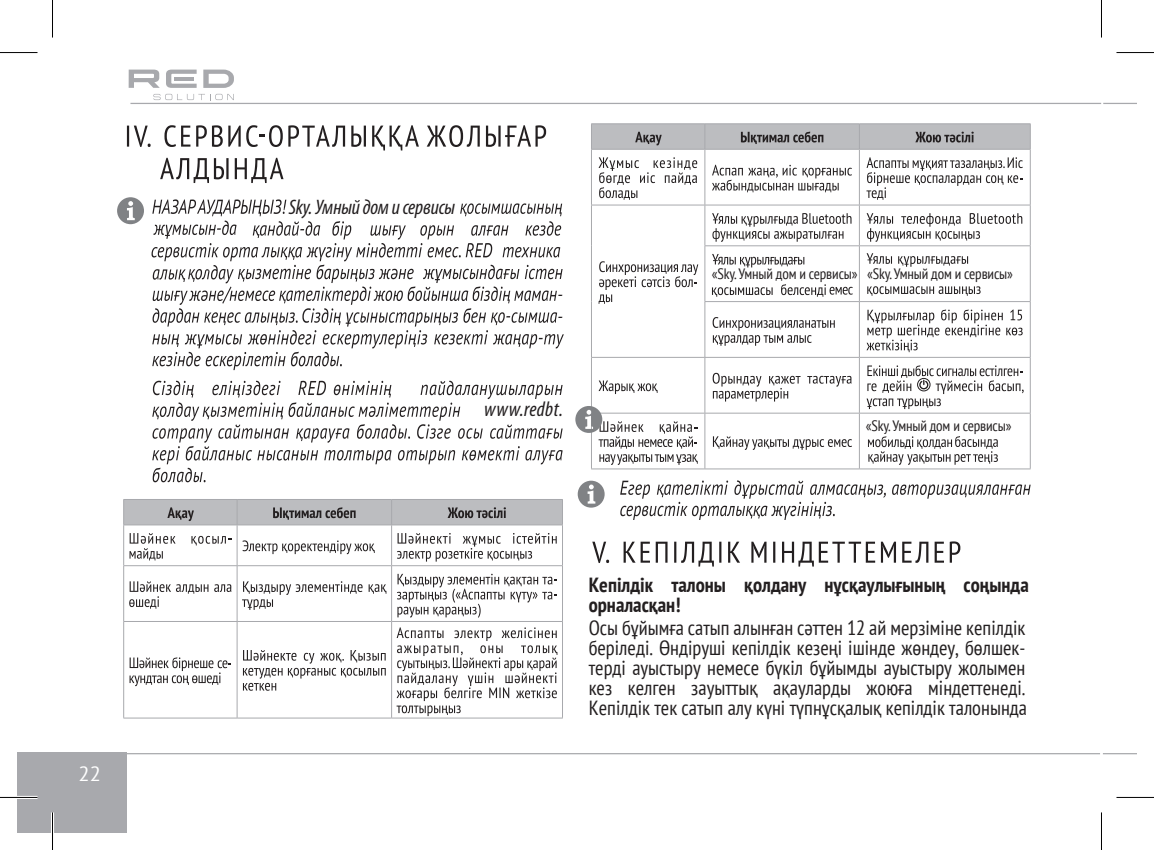
<style>
.page{position:relative;width:1154px;height:850px;background:#fff}
.page>*{position:absolute;margin:0;border:0;box-sizing:border-box;transform-origin:0 0}
.t1{font:italic condensed 21px "Myriad Pro";letter-spacing:-.01em;color:#231f20}
.t2{font:italic condensed 21px "Myriad Pro";letter-spacing:.02em;color:#231f20}
.t3{font:condensed 20.5px/20px "PT Sans";color:#231f20;text-align:justify}
.t4{font:700 condensed 20.5px/20px "PT Sans";color:#231f20}
.t5{font:20.5px "PT Sans";color:#fff}
.t6{font:italic 20px/21.8px "PT Sans";color:#231f20;scale:.79 1}
.t7{font:condensed 15px "PT Sans";letter-spacing:-.01em;color:#231f20}
</style>
<div class="page">
<svg style="left:127px;top:125px;width:24px;height:22px"></svg>
<svg style="left:164px;top:125px;width:382px;height:25px"></svg>
<svg style="left:160px;top:158px;width:123px;height:25px"></svg>
<hr style="left:123px;top:525px;width:1px;height:40px;background:#a8a9ad">
<hr style="left:237px;top:525px;width:1px;height:40px;background:#a8a9ad">
<hr style="left:391px;top:525px;width:1px;height:40px;background:#a8a9ad">
<hr style="left:562px;top:525px;width:1px;height:40px;background:#a8a9ad">
<hr style="left:123px;top:565px;width:114px;height:1px;background:#a8a9ad">
<hr style="left:123px;top:565px;width:1px;height:56px;background:#a8a9ad">
<hr style="left:237px;top:565px;width:155px;height:1px;background:#a8a9ad">
<hr style="left:237px;top:565px;width:1px;height:56px;background:#a8a9ad">
<hr style="left:392px;top:565px;width:171px;height:1px;background:#a8a9ad">
<hr style="left:391px;top:565px;width:1px;height:56px;background:#a8a9ad">
<hr style="left:562px;top:565px;width:1px;height:56px;background:#a8a9ad">
<hr style="left:123px;top:524px;width:114px;height:1px;background:#a8a9ad">
<hr style="left:237px;top:524px;width:155px;height:1px;background:#a8a9ad">
<hr style="left:392px;top:524px;width:171px;height:1px;background:#a8a9ad">
<hr style="left:123px;top:620px;width:114px;height:1px;background:#a8a9ad">
<hr style="left:123px;top:621px;width:1px;height:96px;background:#a8a9ad">
<hr style="left:237px;top:620px;width:155px;height:1px;background:#a8a9ad">
<hr style="left:237px;top:621px;width:1px;height:96px;background:#a8a9ad">
<hr style="left:392px;top:620px;width:171px;height:1px;background:#a8a9ad">
<hr style="left:391px;top:621px;width:1px;height:96px;background:#a8a9ad">
<hr style="left:562px;top:621px;width:1px;height:96px;background:#a8a9ad">
<hr style="left:123px;top:717px;width:114px;height:1px;background:#a8a9ad">
<hr style="left:237px;top:717px;width:155px;height:1px;background:#a8a9ad">
<hr style="left:392px;top:717px;width:171px;height:1px;background:#a8a9ad">
<svg style="left:123px;top:499px;width:440px;height:25px;background:#b0b1b3"></svg>
<svg style="left:130px;top:533px;width:101px;height:27px"></svg>
<svg style="left:242px;top:540px;width:133px;height:14px"></svg>
<svg style="left:397px;top:533px;width:160px;height:28px"></svg>
<svg style="left:129px;top:581px;width:102px;height:27px"></svg>
<svg style="left:242px;top:581px;width:144px;height:28px"></svg>
<svg style="left:397px;top:573px;width:160px;height:44px"></svg>
<svg style="left:130px;top:657px;width:101px;height:28px"></svg>
<svg style="left:243px;top:650px;width:143px;height:40px"></svg>
<svg style="left:397px;top:627px;width:160px;height:88px"></svg>
<hr style="left:591px;top:123px;width:114px;height:1px;background:#a8a9ad">
<hr style="left:705px;top:123px;width:154px;height:1px;background:#a8a9ad">
<hr style="left:859px;top:123px;width:171px;height:1px;background:#a8a9ad">
<hr style="left:591px;top:149px;width:114px;height:1px;background:#a8a9ad">
<hr style="left:705px;top:149px;width:154px;height:1px;background:#a8a9ad">
<hr style="left:859px;top:149px;width:171px;height:1px;background:#a8a9ad">
<hr style="left:591px;top:149px;width:1px;height:56px;background:#a8a9ad">
<hr style="left:704px;top:149px;width:1px;height:56px;background:#a8a9ad">
<hr style="left:591px;top:205px;width:1px;height:41px;background:#a8a9ad">
<hr style="left:704px;top:205px;width:1px;height:40px;background:#a8a9ad">
<hr style="left:591px;top:246px;width:1px;height:55px;background:#a8a9ad">
<hr style="left:704px;top:246px;width:1px;height:55px;background:#a8a9ad">
<hr style="left:591px;top:301px;width:1px;height:56px;background:#a8a9ad">
<hr style="left:704px;top:302px;width:1px;height:55px;background:#a8a9ad">
<hr style="left:591px;top:357px;width:1px;height:55px;background:#a8a9ad">
<hr style="left:704px;top:357px;width:1px;height:55px;background:#a8a9ad">
<hr style="left:591px;top:413px;width:1px;height:55px;background:#a8a9ad">
<hr style="left:704px;top:413px;width:1px;height:55px;background:#a8a9ad">
<hr style="left:859px;top:149px;width:1px;height:56px;background:#a8a9ad">
<hr style="left:1030px;top:149px;width:1px;height:56px;background:#a8a9ad">
<hr style="left:859px;top:205px;width:1px;height:40px;background:#a8a9ad">
<hr style="left:1030px;top:205px;width:1px;height:40px;background:#a8a9ad">
<hr style="left:859px;top:246px;width:1px;height:55px;background:#a8a9ad">
<hr style="left:1030px;top:246px;width:1px;height:55px;background:#a8a9ad">
<hr style="left:859px;top:302px;width:1px;height:55px;background:#a8a9ad">
<hr style="left:1030px;top:302px;width:1px;height:55px;background:#a8a9ad">
<hr style="left:859px;top:357px;width:1px;height:55px;background:#a8a9ad">
<hr style="left:1030px;top:357px;width:1px;height:55px;background:#a8a9ad">
<hr style="left:859px;top:413px;width:1px;height:55px;background:#a8a9ad">
<hr style="left:1030px;top:413px;width:1px;height:55px;background:#a8a9ad">
<hr style="left:591px;top:204px;width:114px;height:1px;background:#a8a9ad">
<hr style="left:705px;top:204px;width:154px;height:1px;background:#a8a9ad">
<hr style="left:859px;top:204px;width:171px;height:1px;background:#a8a9ad">
<hr style="left:704px;top:245px;width:155px;height:1px;background:#a8a9ad">
<hr style="left:859px;top:245px;width:171px;height:1px;background:#a8a9ad">
<hr style="left:704px;top:301px;width:155px;height:1px;background:#a8a9ad">
<hr style="left:859px;top:301px;width:171px;height:1px;background:#a8a9ad">
<hr style="left:591px;top:357px;width:114px;height:1px;background:#a8a9ad">
<hr style="left:705px;top:357px;width:154px;height:1px;background:#a8a9ad">
<hr style="left:859px;top:357px;width:171px;height:1px;background:#a8a9ad">
<hr style="left:591px;top:412px;width:114px;height:1px;background:#a8a9ad">
<hr style="left:705px;top:412px;width:154px;height:1px;background:#a8a9ad">
<hr style="left:859px;top:412px;width:171px;height:1px;background:#a8a9ad">
<hr style="left:591px;top:468px;width:114px;height:1px;background:#a8a9ad">
<hr style="left:705px;top:468px;width:154px;height:1px;background:#a8a9ad">
<hr style="left:859px;top:468px;width:171px;height:1px;background:#a8a9ad">
<svg style="left:591px;top:124px;width:440px;height:25px;background:#b0b1b4"></svg>
<svg style="left:598px;top:157px;width:99px;height:43px"></svg>
<svg style="left:712px;top:165px;width:140px;height:27px"></svg>
<svg style="left:866px;top:157px;width:157px;height:43px"></svg>
<svg style="left:599px;top:261px;width:99px;height:43px"></svg>
<svg style="left:712px;top:213px;width:139px;height:29px"></svg>
<svg style="left:866px;top:213px;width:156px;height:29px"></svg>
<svg style="left:712px;top:254px;width:92px;height:13px"></svg>
<svg style="left:712px;top:284px;width:141px;height:13px"></svg>
<svg style="left:866px;top:253px;width:102px;height:13px"></svg>
<svg style="left:867px;top:286px;width:113px;height:10px"></svg>
<svg style="left:713px;top:317px;width:122px;height:28px"></svg>
<svg style="left:866px;top:309px;width:157px;height:43px"></svg>
<svg style="left:598px;top:380px;width:59px;height:14px"></svg>
<svg style="left:713px;top:372px;width:138px;height:29px"></svg>
<svg style="left:866px;top:365px;width:157px;height:44px"></svg>
<svg style="left:599px;top:454px;width:99px;height:10px"></svg>
<svg style="left:713px;top:436px;width:139px;height:13px"></svg>
<svg style="left:868px;top:436px;width:130px;height:28px"></svg>
<svg style="left:620px;top:480px;width:410px;height:39px"></svg>
<svg style="left:592px;top:541px;width:17px;height:21px"></svg>
<svg style="left:623px;top:541px;width:337px;height:25px"></svg>
<svg style="left:578px;top:480px;width:27px;height:27px"></svg>
<div style="left:17px;top:752px;width:110px;height:80px;background:#a8a9ad"></div>
<hr style="left:130px;top:103px;width:971px;height:1px;background:#a8a9ad">
<hr style="left:102px;top:752px;width:998px;height:2px;background:#a8a9ad">
<hr style="left:1103px;top:103px;width:34px;height:1px;background:#a8a9ad">
<hr style="left:1103px;top:752px;width:34px;height:2px;background:#a8a9ad">
<hr style="left:0;top:795px;width:38px;height:3px;background:#fff">
<hr style="left:51px;top:812px;width:3px;height:37px;background:#fff">
<hr style="left:0;top:52px;width:38px;height:1px;background:#000">
<hr style="left:1116px;top:52px;width:38px;height:1px;background:#000">
<hr style="left:0;top:796px;width:38px;height:1px;background:#000">
<hr style="left:1116px;top:796px;width:38px;height:1px;background:#000">
<hr style="left:52px;top:0;width:1px;height:38px;background:#000">
<hr style="left:52px;top:812px;width:1px;height:37px;background:#000">
<hr style="left:1101px;top:0;width:1px;height:38px;background:#000">
<hr style="left:1101px;top:812px;width:1px;height:37px;background:#000">
<svg style="left:129px;top:70px;width:31px;height:18px"></svg>
<svg style="left:203px;top:70px;width:31px;height:18px"></svg>
<svg style="left:166px;top:70px;width:31px;height:18px"></svg>
<hr style="left:174px;top:77px;width:20px;height:3px;background:#a8a9ad">
<svg style="left:153px;top:94px;width:81px;height:6px"></svg>
<svg style="left:152px;top:199px;width:412px;height:171px"></svg>
<svg style="left:152px;top:380px;width:411px;height:102px"></svg>
<svg style="left:117px;top:197px;width:27px;height:27px"></svg>
<svg style="left:575px;top:406px;width:122px;height:42px"></svg>
<p class="t5" style="left:79px;top:760px;width:24px">22</p>
<p class="t1" style="left:289px;top:194px;width:168px">Sky. Умный дом и сервисы</p>
<p class="t6" style="left:557px;top:282px;width:8px">- -</p>
<p class="t2" style="left:484px;top:396px;width:80px">www.redbt.</p>
<p class="t7" style="left:712px;top:264px;width:302px">«Sky. Умный дом и сервисы» «Sky. Умный дом и сервисы»</p>
<p class="t7" style="left:866px;top:416px;width:147px">«Sky. Умный дом и сервисы»</p>
<p class="t4" style="left:589px;top:574px;width:442px">Кепілдік талоны қолдану нұсқаулығының соңында орналасқан!</p>
<p class="t3" style="left:589px;top:617px;width:440px">Осы бұйымға сатып алынған сәттен 12 ай мерзіміне кепілдік беріледі. Өндіруші кепілдік кезеңі ішінде жөндеу, бөлшек&shy;терді ауыстыру немесе бүкіл бұйымды ауыстыру жолымен кез келген зауыттық ақауларды жоюға міндеттенеді.<br>Кепілдік тек сатып алу күні түпнұсқалық кепілдік талонында</p>
</div>
